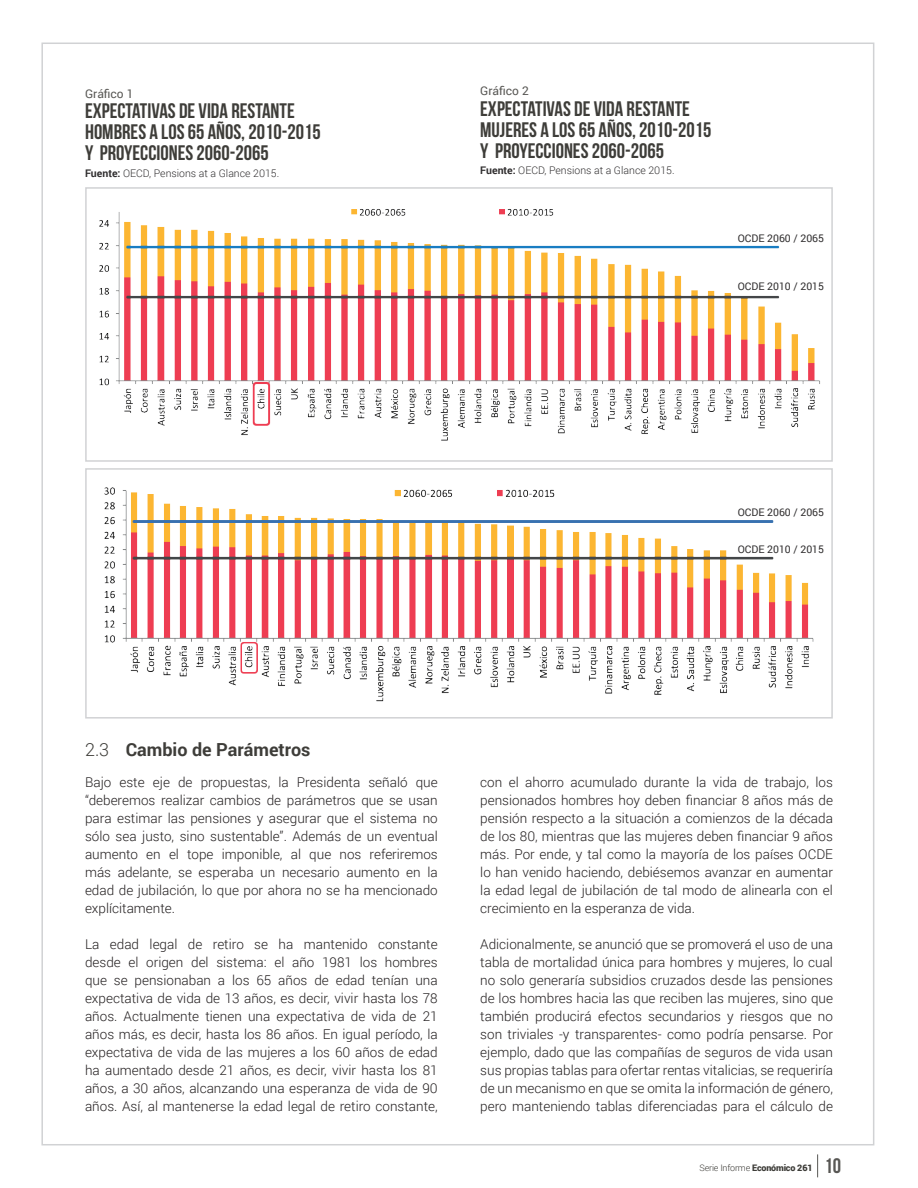
<style>
.page{position:relative;width:918px;height:1188px;background:#fff}
.page>*{position:absolute;margin:0;border:0;box-sizing:border-box;transform-origin:0 0}
.t1{font:21px/21px "Bebas Neue";color:#3e3d39}
.t2{font:21px "Bebas Neue";color:#585754}
.t3{font:700 18px "Roboto";color:#3e3d39}
.t4{font:300 13.5px/18px "Roboto";color:#231f20;text-align:justify}
.t5{font:12px "Roboto";color:#585754}
.t6{font:300 10.5px "Roboto";color:#312f30}
.t7{font:10.5px "Roboto";color:#312f30}
.t8{font:300 9px "Roboto";letter-spacing:-.02em;color:#3e3d39}
.s1{font-weight:700}
.s2{font-weight:300}
.s3{font-weight:900}
</style>
<div class="page">
<svg style="left:817px;top:1154px;width:1px;height:23px"></svg>
<img style="left:99px;top:209px;width:721px;height:232px">
<img style="left:104px;top:487px;width:710px;height:215px">
<div style="left:85px;top:187px;width:748px;height:275px;border:2px solid #d1d2d4"></div>
<div style="left:85px;top:468px;width:748px;height:251px;border:2px solid #d1d2d4"></div>
<div style="left:740px;top:228px;width:84px;height:17px;background:#fff"></div>
<div style="left:740px;top:275px;width:84px;height:17px;background:#fff"></div>
<div style="left:740px;top:502px;width:84px;height:17px;background:#fff"></div>
<div style="left:740px;top:538px;width:84px;height:17px;background:#fff"></div>
<p class="t5" style="left:85px;top:85px;width:50px">Gráfico 1</p>
<p class="t5" style="left:480px;top:83px;width:50px">Gráfico 2</p>
<h1 class="t1" style="left:85px;top:100px;width:237px">EXPECTATIVAS DE VIDA RESTANTE<br>HOMBRES A LOS 65 AÑOS, 2010-2015<br>Y PROYECCIONES 2060-2065</h1>
<h1 class="t1" style="left:480px;top:98px;width:233px">EXPECTATIVAS DE VIDA RESTANTE<br>MUJERES A LOS 65 AÑOS, 2010-2015<br>Y PROYECCIONES 2060-2065</h1>
<p class="t6" style="left:85px;top:166px;width:196px"><span class="s1">Fuente:</span> OECD, Pensions at a Glance 2015.</p>
<p class="t6" style="left:480px;top:163px;width:196px"><span class="s1">Fuente:</span> OECD, Pensions at a Glance 2015.</p>
<p class="t7" style="left:738px;top:231px;width:88px">OCDE 2060 / 2065</p>
<p class="t7" style="left:738px;top:279px;width:88px">OCDE 2010 / 2015</p>
<p class="t7" style="left:738px;top:505px;width:88px">OCDE 2060 / 2065</p>
<p class="t7" style="left:738px;top:542px;width:88px">OCDE 2010 / 2015</p>
<h2 class="t3" style="left:85px;top:737px;width:227px"><span class="s2">2.3</span> Cambio de Parámetros</h2>
<p class="t4" style="left:85px;top:773px;width:354px">Bajo este eje de propuestas, la Presidenta señaló que “deberemos realizar cambios de parámetros que se usan para estimar las pensiones y asegurar que el sistema no sólo sea justo, sino sustentable”. Además de un eventual aumento en el tope imponible, al que nos referiremos más adelante, se esperaba un necesario aumento en la edad de jubilación, lo que por ahora no se ha mencionado explícitamente.</p>
<p class="t4" style="left:85px;top:935px;width:354px">La edad legal de retiro se ha mantenido constante desde el origen del sistema: el año 1981 los hombres que se pensionaban a los 65 años de edad tenían una expectativa de vida de 13 años, es decir, vivir hasta los 78 años. Actualmente tienen una expectativa de vida de 21 años más, es decir, hasta los 86 años. En igual período, la expectativa de vida de las mujeres a los 60 años de edad ha aumentado desde 21 años, es decir, vivir hasta los 81 años, a 30 años, alcanzando una esperanza de vida de 90 años. Así, al mantenerse la edad legal de retiro constante,</p>
<p class="t4" style="left:480px;top:773px;width:354px">con el ahorro acumulado durante la vida de trabajo, los pensionados hombres hoy deben financiar 8 años más de pensión respecto a la situación a comienzos de la década de los 80, mientras que las mujeres deben financiar 9 años más. Por ende, y tal como la mayoría de los países OCDE lo han venido haciendo, debiésemos avanzar en aumentar la edad legal de jubilación de tal modo de alinearla con el crecimiento en la esperanza de vida.</p>
<p class="t4" style="left:480px;top:935px;width:354px">Adicionalmente, se anunció que se promoverá el uso de una tabla de mortalidad única para hombres y mujeres, lo cual no solo generaría subsidios cruzados desde las pensiones de los hombres hacia las que reciben las mujeres, sino que también producirá efectos secundarios y riesgos que no son triviales -y transparentes- como podría pensarse. Por ejemplo, dado que las compañías de seguros de vida usan sus propias tablas para ofertar rentas vitalicias, se requeriría de un mecanismo en que se omita la información de género, pero manteniendo tablas diferenciadas para el cálculo de</p>
<p class="t8" style="left:699px;top:1162px;width:115px">Serie Informe <span class="s3">Económico 261</span></p>
<h1 class="t2" style="left:825px;top:1155px;width:18px">10</h1>
</div>
